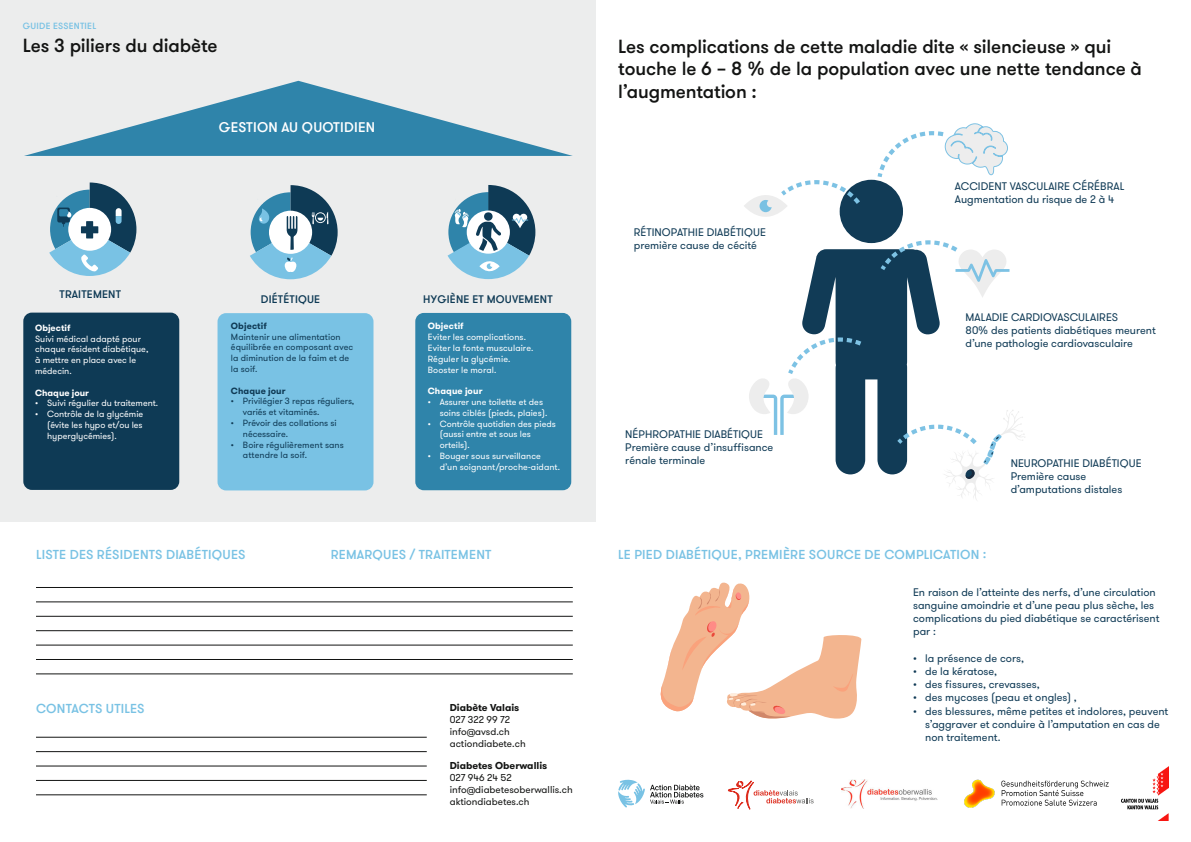
<style>
.page{position:relative;width:1191px;height:842px;background:#fff}
.page>*{position:absolute;margin:0;border:0;box-sizing:border-box;transform-origin:0 0}
.t1{font:500 19px/22.8px "GT Walsheim";letter-spacing:-.005em;color:#131413}
.t2{font:500 14px "GT Walsheim";letter-spacing:.015em;color:#fff}
.t3{font:500 13px "GT Walsheim";letter-spacing:.015em;color:#79c2e4}
.t4{font:11px/13.2px "GT Walsheim";color:#0f3a55}
.t5{font:500 11px "GT Walsheim";letter-spacing:.015em;color:#0e3a55}
.t6{font:10px/12px "GT Walsheim";color:#131413}
.t7{font:700 10px "GT Walsheim";color:#131413}
.t8{font:9px/10.8px "GT Walsheim";color:#fff}
.t9{font:9px/10.8px "GT Walsheim";letter-spacing:.005em;color:#0f3a55}
.t10{font:700 9px "GT Walsheim";color:#fff}
.t11{font:700 9px "GT Walsheim";letter-spacing:.01em;color:#0f3a55}
.t12{font:500 9px "GT Walsheim";letter-spacing:.025em;color:#79c2e4}
</style>
<div class="page">
<div style="left:0;top:0;width:595px;height:522px;background:#eceded"></div>
<svg style="left:24px;top:81px;width:549px;height:75px"></svg>
<div style="left:217px;top:313px;width:156px;height:177px;background:#79c2e4;border-radius:9px"></div>
<div style="left:415px;top:313px;width:156px;height:177px;background:#2f84aa;border-radius:9px"></div>
<div style="left:23px;top:313px;width:156px;height:177px;background:#0e3a55;border-radius:9px"></div>
<svg style="left:49px;top:182px;width:88px;height:94px"></svg>
<svg style="left:250px;top:185px;width:88px;height:95px"></svg>
<svg style="left:447px;top:185px;width:89px;height:95px"></svg>
<div style="left:484px;top:212px;width:8px;height:9px;background:#0e3a55;border-radius:50%"></div>
<hr style="left:36px;top:630px;width:537px;height:1px;background:#131413">
<hr style="left:36px;top:751px;width:391px;height:1px;background:#131413">
<hr style="left:36px;top:587px;width:537px;height:1px;background:#131413">
<hr style="left:36px;top:645px;width:537px;height:1px;background:#131413">
<hr style="left:36px;top:766px;width:391px;height:1px;background:#131413">
<hr style="left:36px;top:602px;width:537px;height:1px;background:#131413">
<hr style="left:36px;top:659px;width:537px;height:1px;background:#131413">
<hr style="left:36px;top:780px;width:391px;height:1px;background:#131413">
<hr style="left:36px;top:616px;width:537px;height:1px;background:#131413">
<hr style="left:36px;top:737px;width:391px;height:1px;background:#131413">
<hr style="left:36px;top:674px;width:537px;height:1px;background:#131413">
<hr style="left:36px;top:795px;width:391px;height:1px;background:#131413">
<svg style="left:618px;top:779px;width:85px;height:28px"></svg>
<svg style="left:727px;top:780px;width:86px;height:30px"></svg>
<img style="left:841px;top:780px;width:96px;height:28px">
<img style="left:964px;top:780px;width:144px;height:28px">
<img style="left:1121px;top:766px;width:47px;height:54px">
<svg style="left:660px;top:582px;width:201px;height:137px"></svg>
<div style="left:839px;top:180px;width:64px;height:63px;background:#113b56;border-radius:50%"></div>
<svg style="left:744px;top:180px;width:116px;height:50px"></svg>
<svg style="left:877px;top:123px;width:131px;height:54px"></svg>
<svg style="left:749px;top:240px;width:276px;height:260px"></svg>
<p class="t12" style="left:23px;top:21px;width:75px">GUIDE ESSENTIEL</p>
<h1 class="t1" style="left:23px;top:35px;width:196px">Les 3 piliers du diabète</h1>
<h1 class="t1" style="left:618px;top:35px;width:525px">Les complications de cette maladie dite « silencieuse » qui touche le 6 – 8 % de la population avec une nette tendance à l’augmentation :</h1>
<p class="t2" style="left:219px;top:118px;width:158px">GESTION AU QUOTIDIEN</p>
<p class="t5" style="left:60px;top:287px;width:63px">TRAITEMENT</p>
<p class="t10" style="left:35px;top:322px;width:37px">Objectif</p>
<p class="t8" style="left:35px;top:333px;width:115px">Suivi médical adapté pour chaque résident diabétique, à mettre en place avec le médecin.</p>
<p class="t10" style="left:35px;top:387px;width:55px">Chaque jour</p>
<p class="t8" style="left:35px;top:398px;width:125px">• Suivi régulier du traitement.</p>
<p class="t8" style="left:47px;top:409px;width:98px;text-align:justify;text-indent:-12px">• Contrôle de la glycémie (évite les hypo et/ou les hyperglycémies).</p>
<p class="t5" style="left:261px;top:293px;width:61px">DIÉTÉTIQUE</p>
<p class="t5" style="left:423px;top:292px;width:131px">HYGIÈNE ET MOUVEMENT</p>
<p class="t11" style="left:231px;top:320px;width:37px">Objectif</p>
<p class="t9" style="left:231px;top:331px;width:124px">Maintenir une alimentation équilibrée en composant avec la diminution de la faim et de la soif.</p>
<p class="t11" style="left:231px;top:384px;width:56px">Chaque jour</p>
<p class="t9" style="left:243px;top:396px;width:113px;text-indent:-12px">• Privilégier 3 repas réguliers, variés et vitaminés.</p>
<p class="t9" style="left:243px;top:418px;width:95px;text-indent:-12px">• Prévoir des collations si nécessaire.</p>
<p class="t9" style="left:243px;top:439px;width:102px;text-indent:-12px">• Boire régulièrement sans attendre la soif.</p>
<p class="t10" style="left:428px;top:320px;width:37px">Objectif</p>
<p class="t8" style="left:428px;top:332px;width:107px">Eviter les complications.<br>Eviter la fonte musculaire.<br>Réguler la glycémie.<br>Booster le moral.</p>
<p class="t10" style="left:428px;top:385px;width:56px">Chaque jour</p>
<p class="t8" style="left:440px;top:397px;width:109px;text-indent:-12px">• Assurer une toilette et des soins ciblés (pieds, plaies).</p>
<p class="t8" style="left:440px;top:418px;width:118px;text-indent:-12px">• Contrôle quotidien des pieds (aussi entre et sous les orteils).</p>
<p class="t8" style="left:440px;top:451px;width:122px;text-indent:-12px">• Bouger sous surveillance d’un soignant/proche-aidant.</p>
<p class="t4" style="left:634px;top:226px;width:134px">RÉTINOPATHIE DIABÉTIQUE première cause de cécité</p>
<p class="t4" style="left:625px;top:428px;width:150px">NÉPHROPATHIE DIABÉTIQUE<br>Première cause d’insuffisance rénale terminale</p>
<p class="t4" style="left:955px;top:180px;width:171px">ACCIDENT VASCULAIRE CÉRÉBRAL<br>Augmentation du risque de 2 à 4</p>
<p class="t4" style="left:965px;top:311px;width:192px">MALADIE CARDIOVASCULAIRES<br>80% des patients diabétiques meurent d’une pathologie cardiovasculaire</p>
<p class="t4" style="left:1010px;top:457px;width:132px">NEUROPATHIE DIABÉTIQUE<br>Première cause d’amputations distales</p>
<p class="t3" style="left:36px;top:546px;width:211px">LISTE DES RÉSIDENTS DIABÉTIQUES</p>
<p class="t3" style="left:331px;top:546px;width:162px">REMARQUES / TRAITEMENT</p>
<p class="t3" style="left:618px;top:546px;width:370px">LE PIED DIABÉTIQUE, PREMIÈRE SOURCE DE COMPLICATION :</p>
<p class="t3" style="left:36px;top:700px;width:110px">CONTACTS UTILES</p>
<p class="t7" style="left:450px;top:701px;width:71px">Diabète Valais</p>
<p class="t6" style="left:450px;top:714px;width:77px">027 322 99 72 info@avsd.ch actiondiabete.ch</p>
<p class="t7" style="left:450px;top:759px;width:99px">Diabetes Oberwallis</p>
<p class="t6" style="left:450px;top:771px;width:125px">027 946 24 52 info@diabetesoberwallis.ch aktiondiabetes.ch</p>
<p class="t4" style="left:913px;top:586px;width:248px">En raison de l’atteinte des nerfs, d’une circulation sanguine amoindrie et d’une peau plus sèche, les complications du pied diabétique se caractérisent par :</p>
<p class="t4" style="left:913px;top:652px;width:113px">• la présence de cors,</p>
<p class="t4" style="left:913px;top:665px;width:86px">• de la kératose,</p>
<p class="t4" style="left:913px;top:678px;width:128px">• des fissures, crevasses,</p>
<p class="t4" style="left:913px;top:691px;width:165px">• des mycoses (peau et ongles) ,</p>
<p class="t4" style="left:925px;top:704px;width:245px;text-indent:-12px">• des blessures, même petites et indolores, peuvent s’aggraver et conduire à l’amputation en cas de non traitement.</p>
</div>
